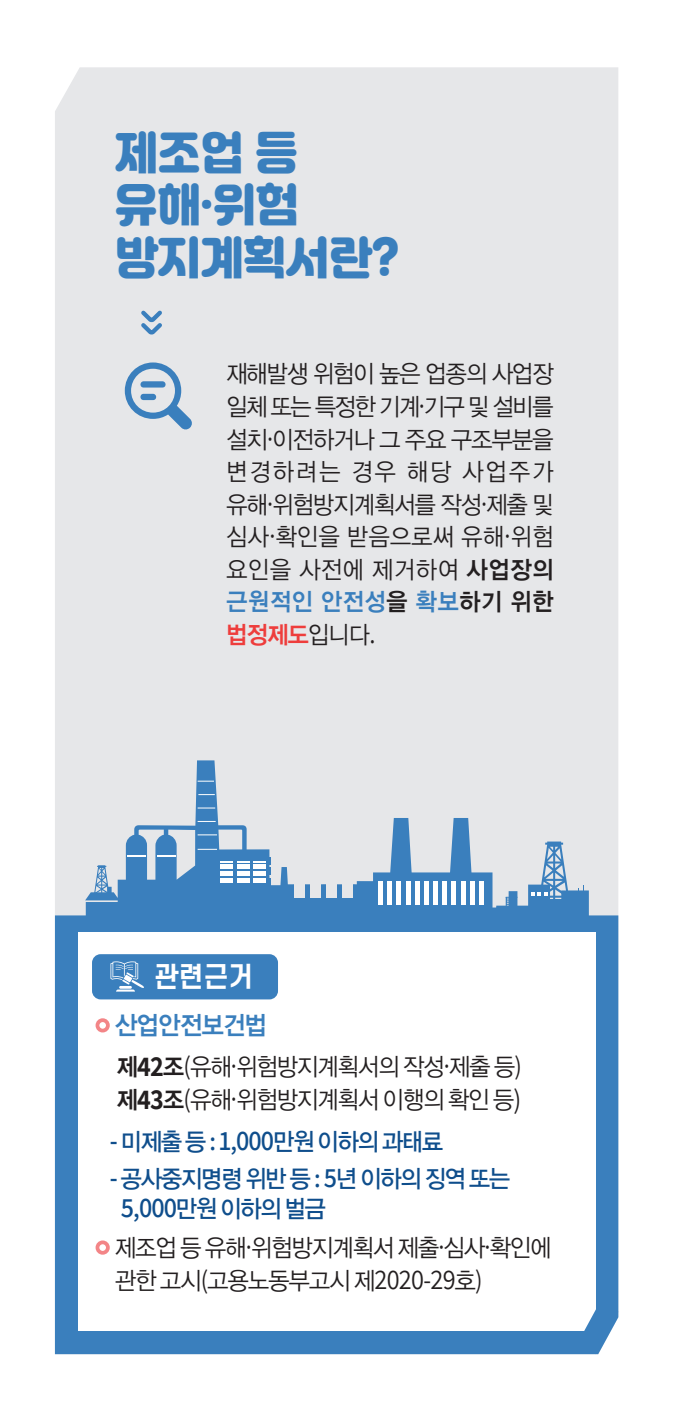
<style>
.page{position:relative;width:674px;height:1418px;background:#fff}
.page>*{position:absolute;margin:0;border:0;box-sizing:border-box;transform-origin:0 0}
.t1{font:45px "Jalnan";color:#3a7fbd;scale:.95 1}
.t2{font:700 27.25px "S Core Dream 6";color:#fff;scale:.95 1}
.t3{font:25.75px "YDIYGO340";letter-spacing:-.02em;color:#3a7fbd;scale:.93 1}
.t4{font:24.5px/32.5px "YDIYGO320";letter-spacing:-.03em;color:#231f20;scale:.93 1}
.t5{font:24.5px/30px "YDIYGO330";letter-spacing:-.04em;color:#0f4e8c;scale:.93 1}
.t6{font:24.5px/32.5px "YDIYGO320";letter-spacing:.02em;color:#231f20;scale:.93 1}
.t7{font:24.5px "YDIYGO320";letter-spacing:-.05em;color:#231f20;scale:.93 1}
.t8{font:24.5px "YDIYGO340";letter-spacing:.035em;color:#3a7fbd;scale:.93 1}
.t9{font:24.5px "YDIYGO320";letter-spacing:.1em;color:#231f20;scale:.93 1}
.t10{font:24.5px "YDIYGO340";color:#ee3d3c;scale:.93 1}
.s1{font-family:"Assistant";font-size:27px}
.s2{font-family:"YDIYGO340"}
.s3{color:#231f20}
.s4{font-family:"YDIYGO320";color:#231f20}
.s5{font-family:"Assistant";font-size:27px;color:#231f20}
.s6{font-family:"Assistant";font-weight:700;font-size:28.25px}
.s7{font-family:"Assistant";font-size:28.25px}
.s8{font-family:"Assistant";font-weight:600;font-size:27px}
.s9{font-family:"Assistant";font-weight:600;font-size:28.25px}
</style>
<div class="page">
<hr style="left:673px;top:0;width:1px;height:194px;background:#b8d7ed">
<div style="left:55px;top:67px;width:563px;height:848px;background:#e6e7e9"></div>
<div style="left:55px;top:915px;width:563px;height:439px;background:#3a7fbd"></div>
<svg style="left:85px;top:760px;width:503px;height:160px;background:#afc6db"></svg>
<svg style="left:94px;top:865px;width:16px;height:31px"></svg>
<svg style="left:127px;top:854px;width:19px;height:2px"></svg>
<svg style="left:156px;top:854px;width:19px;height:2px"></svg>
<svg style="left:197px;top:780px;width:17px;height:1px"></svg>
<svg style="left:198px;top:794px;width:17px;height:1px"></svg>
<svg style="left:197px;top:807px;width:18px;height:1px"></svg>
<svg style="left:197px;top:821px;width:18px;height:1px"></svg>
<svg style="left:197px;top:834px;width:20px;height:1px"></svg>
<svg style="left:197px;top:848px;width:20px;height:1px"></svg>
<hr style="left:378px;top:881px;width:4px;height:23px;background:#fff">
<div style="left:387px;top:881px;width:5px;height:23px;background:#fff"></div>
<div style="left:396px;top:881px;width:5px;height:23px;background:#fff"></div>
<div style="left:405px;top:881px;width:5px;height:23px;background:#fff"></div>
<div style="left:414px;top:881px;width:5px;height:23px;background:#fff"></div>
<div style="left:423px;top:881px;width:5px;height:23px;background:#fff"></div>
<div style="left:433px;top:881px;width:5px;height:23px;background:#fff"></div>
<div style="left:442px;top:881px;width:5px;height:23px;background:#fff"></div>
<div style="left:451px;top:881px;width:5px;height:23px;background:#fff"></div>
<div style="left:460px;top:881px;width:5px;height:23px;background:#fff"></div>
<div style="left:469px;top:881px;width:5px;height:23px;background:#fff"></div>
<div style="left:478px;top:881px;width:5px;height:23px;background:#fff"></div>
<svg style="left:530px;top:841px;width:39px;height:61px;background:#99b8d5"></svg>
<hr style="left:565px;top:894px;width:20px;height:3px;background:#3a7fbd">
<svg style="left:578px;top:885px;width:5px;height:9px"></svg>
<svg style="left:505px;top:896px;width:12px;height:16px"></svg>
<div style="left:266px;top:867px;width:5px;height:8px;background:#3a7fbd"></div>
<div style="left:266px;top:877px;width:5px;height:8px;background:#3a7fbd"></div>
<svg style="left:221px;top:857px;width:50px;height:7px"></svg>
<div style="left:253px;top:864px;width:12px;height:5px;background:#fff"></div>
<div style="left:237px;top:864px;width:12px;height:5px;background:#fff"></div>
<div style="left:221px;top:864px;width:12px;height:5px;background:#fff"></div>
<div style="left:253px;top:871px;width:12px;height:5px;background:#fff"></div>
<div style="left:237px;top:871px;width:12px;height:5px;background:#fff"></div>
<div style="left:221px;top:871px;width:12px;height:5px;background:#fff"></div>
<div style="left:253px;top:878px;width:12px;height:5px;background:#fff"></div>
<div style="left:237px;top:878px;width:12px;height:5px;background:#fff"></div>
<div style="left:221px;top:878px;width:12px;height:5px;background:#fff"></div>
<div style="left:294px;top:882px;width:10px;height:15px;background:#e6e7e9"></div>
<div style="left:310px;top:882px;width:10px;height:15px;background:#e6e7e9"></div>
<div style="left:326px;top:882px;width:10px;height:15px;background:#e6e7e9"></div>
<div style="left:342px;top:882px;width:10px;height:15px;background:#e6e7e9"></div>
<div style="left:78px;top:932px;width:517px;height:398px;background:#fff"></div>
<svg style="left:125px;top:362px;width:67px;height:68px;background:#b2c7db"></svg>
<div style="left:140px;top:381px;width:25px;height:6px;background:#3a7fbd;border-radius:3px"></div>
<div style="left:140px;top:394px;width:16px;height:6px;background:#3a7fbd;border-radius:3px"></div>
<div style="left:95px;top:1018px;width:15px;height:14px;border:4px solid #f38587;border-radius:50%"></div>
<div style="left:95px;top:1240px;width:15px;height:14px;border:4px solid #f38587;border-radius:50%"></div>
<div style="left:92px;top:954px;width:186px;height:45px;background:#3a7fbd;border-radius:9px"></div>
<svg style="left:110px;top:961px;width:34px;height:30px"></svg>
<svg style="left:137px;top:307px;width:29px;height:32px"></svg>
<svg style="left:576px;top:1301px;width:42px;height:53px"></svg>
<p class="t1" style="left:115px;top:122px;width:194px">제조업 등</p>
<p class="t1" style="left:115px;top:174px;width:195px">유해·위험</p>
<p class="t1" style="left:115px;top:227px;width:300px">방지계획서란?</p>
<p class="t4" style="left:226px;top:358px;width:353px">재해발생 위험이 높은 업종의 사업장</p>
<p class="t7" style="left:226px;top:393px;width:353px">일체 또는 특정한 기계<span class="s1">·</span>기구 및 설비를</p>
<p class="t4" style="left:226px;top:423px;width:353px">설치<span class="s1">·</span>이전하거나 그 주요 구조부분을</p>
<p class="t9" style="left:226px;top:458px;width:353px">변경하려는 경우 해당 사업주가</p>
<p class="t4" style="left:226px;top:488px;width:353px">유해<span class="s1">·</span>위험방지계획서를 작성<span class="s1">·</span>제출 및</p>
<p class="t6" style="left:226px;top:521px;width:353px">심사<span class="s1">·</span>확인을 받음으로써 유해<span class="s1">·</span>위험 요인을 사전에 제거하여 <span class="s2">사업장의</span></p>
<p class="t8" style="left:226px;top:587px;width:353px">근원적인 안전성<span class="s3">을</span> 확보<span class="s3">하기 위한</span></p>
<p class="t10" style="left:226px;top:620px;width:162px">법정제도<span class="s4">입니다</span><span class="s5">.</span></p>
<p class="t2" style="left:154px;top:956px;width:106px">관련근거</p>
<p class="t3" style="left:115px;top:1010px;width:165px">산업안전보건법</p>
<p class="t4" style="left:117px;top:1050px;width:437px"><span class="s2">제</span><span class="s6">42</span><span class="s2">조</span><span class="s1">(</span>유해<span class="s1">·</span>위험방지계획서의 작성<span class="s1">·</span>제출 등<span class="s1">)</span></p>
<p class="t4" style="left:117px;top:1083px;width:436px"><span class="s2">제</span><span class="s6">43</span><span class="s2">조</span><span class="s1">(</span>유해<span class="s1">·</span>위험방지계획서 이행의 확인 등<span class="s7">)</span></p>
<p class="t5" style="left:110px;top:1126px;width:360px"><span class="s8">-</span> 미제출 등 <span class="s8">:</span> <span class="s9">1</span><span class="s8">,</span><span class="s9">000</span>만원 이하의 과태료</p>
<p class="t5" style="left:121px;top:1163px;width:420px;text-indent:-11px"><span class="s8">-</span> 공사중지명령 위반 등 <span class="s8">:</span> <span class="s9">5</span>년 이하의 징역 또는<br><span class="s9">5</span><span class="s8">,</span><span class="s9">000</span>만원 이하의 벌금</p>
<p class="t4" style="left:115px;top:1231px;width:470px">제조업 등 유해<span class="s1">·</span>위험방지계획서 제출<span class="s1">·</span>심사<span class="s1">·</span>확인에 관한 고시<span class="s1">(</span>고용노동부고시 제<span class="s7">2020</span><span class="s1">-</span><span class="s7">29</span>호<span class="s1">)</span></p>
</div>
